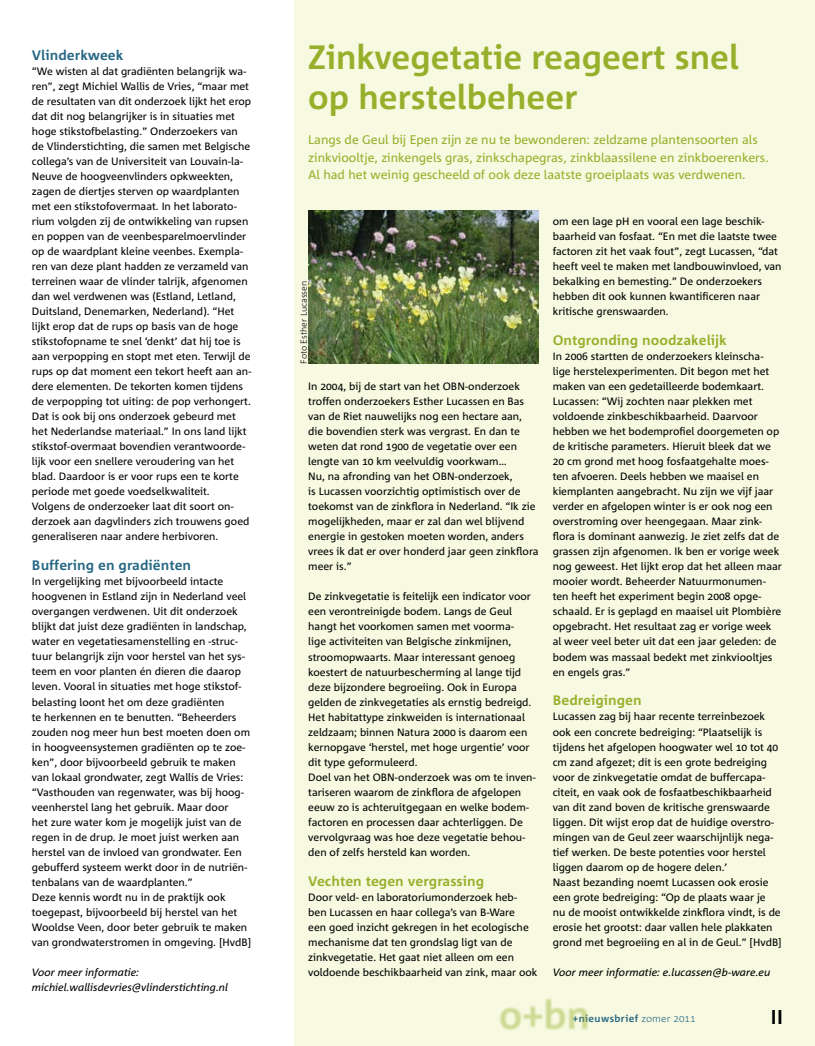
<style>
.page{position:relative;width:815px;height:1046px;background:#fff}
.page>*{position:absolute;margin:0;border:0;box-sizing:border-box;transform-origin:0 0}
.t1{font:700 33.75px/40.5px "Agro Sans";color:#97b02c}
.t2{font:700 20px "Agro Sans";color:#000}
.t3{font:13.75px "Agrofont Vet";color:#97b02c}
.t4{font:13.75px "Agrofont Vet";color:#276884}
.t5{font:12.5px/17.5px "Agrofont Normaal";color:#97b02c}
.t6{font:10.62px/15px "Agrofont Normaal";color:#000}
.t7{font:10.62px/15px "Agrofont Normaal Cursief";color:#000}
.t8{font:700 10px "Agro Sans";letter-spacing:.04em;color:#276884}
.t9{font:8.75px "Agrofont Mager";color:#000}
.s1{font-weight:300}
</style>
<div class="page">
<div style="left:294px;top:0;width:521px;height:1045px;background:#f7f9e1"></div>
<div style="left:498px;top:997px;width:96px;height:38px;background:#97b02c;opacity:.43"></div>
<img style="left:308px;top:210px;width:231px;height:153px">
<p class="t4" style="left:32px;top:48px;width:93px">Vlinderkweek</p>
<p class="t6" style="left:32px;top:64px;width:221px">“We wisten al dat gradiënten belangrijk wa&shy;ren”, zegt Michiel Wallis de Vries, “maar met de resultaten van dit onderzoek lijkt het erop dat dit nog belangrijker is in situaties met hoge stikstofbelasting.” Onderzoekers van de Vlinderstichting, die samen met Belgische collega’s van de Universiteit van Louvain-la-Neuve de hoogveenvlinders opkweekten, zagen de diertjes sterven op waardplanten met een stikstofovermaat. In het laborato&shy;rium volgden zij de ontwikkeling van rupsen en poppen van de veenbesparelmoervlinder op de waardplant kleine veenbes. Exempla&shy;ren van deze plant hadden ze verzameld van terreinen waar de vlinder talrijk, afgenomen dan wel verdwenen was (Estland, Letland, Duitsland, Denemarken, Nederland). “Het lijkt erop dat de rups op basis van de hoge stikstofopname te snel ‘denkt’ dat hij toe is aan verpopping en stopt met eten. Terwijl de rups op dat moment een tekort heeft aan an&shy;dere elementen. De tekorten komen tijdens de verpopping tot uiting: de pop verhongert.<br>Dat is ook bij ons onderzoek gebeurd met het Nederlandse materiaal.” In ons land lijkt stikstof-overmaat bovendien verantwoorde&shy;lijk voor een snellere veroudering van het blad. Daardoor is er voor rups een te korte periode met goede voedselkwaliteit.<br>Volgens de onderzoeker laat dit soort on&shy;derzoek aan dagvlinders zich trouwens goed generaliseren naar andere herbivoren.</p>
<p class="t4" style="left:32px;top:558px;width:161px">Buffering en gradiënten</p>
<p class="t6" style="left:32px;top:574px;width:221px">In vergelijking met bijvoorbeeld intacte hoogvenen in Estland zijn in Nederland veel overgangen verdwenen. Uit dit onderzoek blijkt dat juist deze gradiënten in landschap, water en vegetatiesamenstelling en -struc&shy;tuur belangrijk zijn voor herstel van het sys&shy;teem en voor planten én dieren die daarop leven. Vooral in situaties met hoge stikstof&shy;belasting loont het om deze gradiënten<br>te herkennen en te benutten. “Beheerders zouden nog meer hun best moeten doen om in hoogveensystemen gradiënten op te zoe&shy;ken”, door bijvoorbeeld gebruik te maken van lokaal grondwater, zegt Wallis de Vries: “Vasthouden van regenwater, was bij hoog&shy;veenherstel lang het gebruik. Maar door<br>het zure water kom je mogelijk juist van de regen in de drup. Je moet juist werken aan herstel van de invloed van grondwater. Een gebufferd systeem werkt door in de nutriën&shy;tenbalans van de waardplanten.”<br>Deze kennis wordt nu in de praktijk ook toegepast, bijvoorbeeld bij herstel van het Wooldse Veen, door beter gebruik te maken van grondwaterstromen in omgeving. [HvdB]</p>
<p class="t7" style="left:32px;top:964px;width:198px">Voor meer informatie: michiel.wallisdevries@vlinderstichting.nl</p>
<h1 class="t1" style="left:308px;top:37px;width:432px">Zinkvegetatie reageert snel op herstelbeheer</h1>
<p class="t5" style="left:308px;top:132px;width:462px">Langs de Geul bij Epen zijn ze nu te bewonderen: zeldzame plantensoorten als zinkviooltje, zinkengels gras, zinkschapegras, zinkblaassilene en zinkboerenkers.<br>Al had het weinig gescheeld of ook deze laatste groeiplaats was verdwenen.</p>
<p class="t9" style="left:299px;top:363px;width:84px;rotate:-90deg">Foto Esther Lucassen</p>
<p class="t6" style="left:308px;top:379px;width:232px">In 2004, bij de start van het OBN-onderzoek troffen onderzoekers Esther Lucassen en Bas van de Riet nauwelijks nog een hectare aan, die bovendien sterk was vergrast. En dan te weten dat rond 1900 de vegetatie over een lengte van 10 km veelvuldig voorkwam…<br>Nu, na afronding van het OBN-onderzoek,<br>is Lucassen voorzichtig optimistisch over de toekomst van de zinkflora in Nederland. “Ik zie mogelijkheden, maar er zal dan wel blijvend energie in gestoken moeten worden, anders vrees ik dat er over honderd jaar geen zinkflora meer is.”</p>
<p class="t6" style="left:308px;top:589px;width:229px">De zinkvegetatie is feitelijk een indicator voor een verontreinigde bodem. Langs de Geul hangt het voorkomen samen met voorma-<br>lige activiteiten van Belgische zinkmijnen, stroomopwaarts. Maar interessant genoeg koestert de natuurbescherming al lange tijd deze bijzondere begroeiing. Ook in Europa gelden de zinkvegetaties als ernstig bedreigd.<br>Het habitattype zinkweiden is internationaal zeldzaam; binnen Natura 2000 is daarom een kernopgave ‘herstel, met hoge urgentie’ voor dit type geformuleerd.<br>Doel van het OBN-onderzoek was om te inven&shy;tariseren waarom de zinkflora de afgelopen eeuw zo is achteruitgegaan en welke bodem&shy;factoren en processen daar achterliggen. De vervolgvraag was hoe deze vegetatie behou&shy;den of zelfs hersteld kan worden.</p>
<p class="t3" style="left:308px;top:873px;width:177px">Vechten tegen vergrassing</p>
<p class="t6" style="left:308px;top:889px;width:231px">Door veld- en laboratoriumonderzoek heb&shy;ben Lucassen en haar collega’s van B-Ware<br>een goed inzicht gekregen in het ecologische mechanisme dat ten grondslag ligt van de zinkvegetatie. Het gaat niet alleen om een voldoende beschikbaarheid van zink, maar ook</p>
<p class="t6" style="left:553px;top:214px;width:230px">om een lage pH en vooral een lage beschik&shy;baarheid van fosfaat. “En met die laatste twee factoren zit het vaak fout”, zegt Lucassen, “dat heeft veel te maken met landbouwinvloed, van bekalking en bemesting.” De onderzoekers hebben dit ook kunnen kwantificeren naar kritische grenswaarden.</p>
<p class="t3" style="left:553px;top:333px;width:175px">Ontgronding noodzakelijk</p>
<p class="t6" style="left:553px;top:349px;width:231px">In 2006 startten de onderzoekers kleinscha&shy;lige herstelexperimenten. Dit begon met het maken van een gedetailleerde bodemkaart.<br>Lucassen: “Wij zochten naar plekken met voldoende zinkbeschikbaarheid. Daarvoor hebben we het bodemprofiel doorgemeten op de kritische parameters. Hieruit bleek dat we 20 cm grond met hoog fosfaatgehalte moes&shy;ten afvoeren. Deels hebben we maaisel en kiemplanten aangebracht. Nu zijn we vijf jaar verder en afgelopen winter is er ook nog een overstroming over heengegaan. Maar zink&shy;flora is dominant aanwezig. Je ziet zelfs dat de grassen zijn afgenomen. Ik ben er vorige week nog geweest. Het lijkt erop dat het alleen maar mooier wordt. Beheerder Natuurmonumen&shy;ten heeft het experiment begin 2008 opge&shy;schaald. Er is geplagd en maaisel uit Plombière opgebracht. Het resultaat zag er vorige week al weer veel beter uit dat een jaar geleden: de bodem was massaal bedekt met zinkviooltjes en engels gras.”</p>
<p class="t3" style="left:553px;top:693px;width:90px">Bedreigingen</p>
<p class="t6" style="left:553px;top:709px;width:231px">Lucassen zag bij haar recente terreinbezoek ook een concrete bedreiging: “Plaatselijk is tijdens het afgelopen hoogwater wel 10 tot 40 cm zand afgezet; dit is een grote bedreiging voor de zinkvegetatie omdat de buffercapa&shy;citeit, en vaak ook de fosfaatbeschikbaarheid van dit zand boven de kritische grenswaarde liggen. Dit wijst erop dat de huidige overstro&shy;mingen van de Geul zeer waarschijnlijk nega&shy;tief werken. De beste potenties voor herstel liggen daarom op de hogere delen.’<br>Naast bezanding noemt Lucassen ook erosie een grote bedreiging: “Op de plaats waar je<br>nu de mooist ontwikkelde zinkflora vindt, is de erosie het grootst: daar vallen hele plakkaten grond met begroeiing en al in de Geul.” [HvdB]</p>
<p class="t7" style="left:553px;top:964px;width:219px">Voor meer informatie: e.lucassen@b-ware.eu</p>
<p class="t8" style="left:573px;top:1012px;width:124px">+nieuwsbrief <span class="s1">zomer 2011</span></p>
<h2 class="t2" style="left:771px;top:1005px;width:14px">II</h2>
</div>
